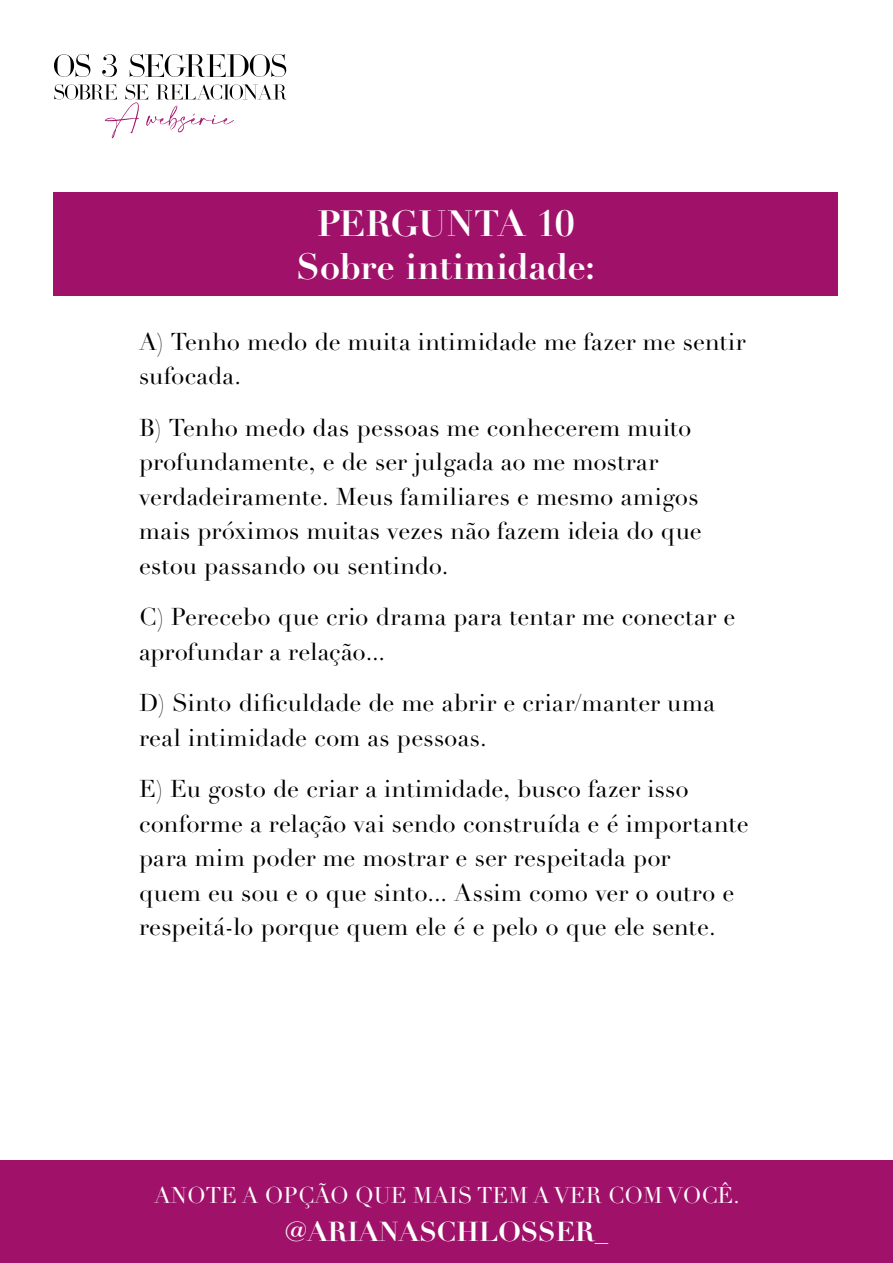
<style>
.page{position:relative;width:893px;height:1263px;background:#fff}
.page>*{position:absolute;margin:0;border:0;box-sizing:border-box;transform-origin:0 0}
.t1{font:700 36px/43.2px "Didot LT Pro";letter-spacing:-.01em;color:#fff;text-align:center}
.t2{font:700 27px "Didot LT Pro";color:#fff}
.t3{font:24px/34.5px "Didot LT Pro";letter-spacing:.005em;color:#000}
.t4{font:22.5px "Didot LT Pro";color:#fff}
</style>
<div class="page">
<div style="left:0;top:1161px;width:893px;height:102px;background:#a0126a"></div>
<svg style="left:54px;top:54px;width:36px;height:23px"></svg>
<svg style="left:102px;top:54px;width:15px;height:23px"></svg>
<svg style="left:130px;top:54px;width:156px;height:23px"></svg>
<svg style="left:54px;top:84px;width:232px;height:54px"></svg>
<div style="left:54px;top:193px;width:784px;height:103px;background:#a0126a"></div>
<h1 class="t1" style="left:297px;top:202px;width:300px">PERGUNTA 10<br>Sobre intimidade:</h1>
<p class="t3" style="left:139px;top:325px;width:608px">A) Tenho medo de muita intimidade me fazer me sentir sufocada.</p>
<p class="t3" style="left:139px;top:411px;width:564px">B) Tenho medo das pessoas me conhecerem muito profundamente, e de ser julgada ao me mostrar verdadeiramente. Meus familiares e mesmo amigos mais próximos muitas vezes não fazem ideia do que estou passando ou sentindo.</p>
<p class="t3" style="left:139px;top:600px;width:598px">C) Perecebo que crio drama para tentar me conectar e aprofundar a relação...</p>
<p class="t3" style="left:139px;top:686px;width:578px">D) Sinto dificuldade de me abrir e criar/manter uma real intimidade com as pessoas.</p>
<p class="t3" style="left:139px;top:772px;width:611px">E) Eu gosto de criar a intimidade, busco fazer isso conforme a relação vai sendo construída e é importante para mim poder me mostrar e ser respeitada por<br>quem eu sou e o que sinto... Assim como ver o outro e respeitá-lo porque quem ele é e pelo o que ele sente.</p>
<p class="t4" style="left:154px;top:1182px;width:587px">ANOTE A OPÇÃO QUE MAIS TEM A VER COM VOCÊ.</p>
<p class="t2" style="left:285px;top:1214px;width:325px">@ARIANASCHLOSSER_</p>
</div>
